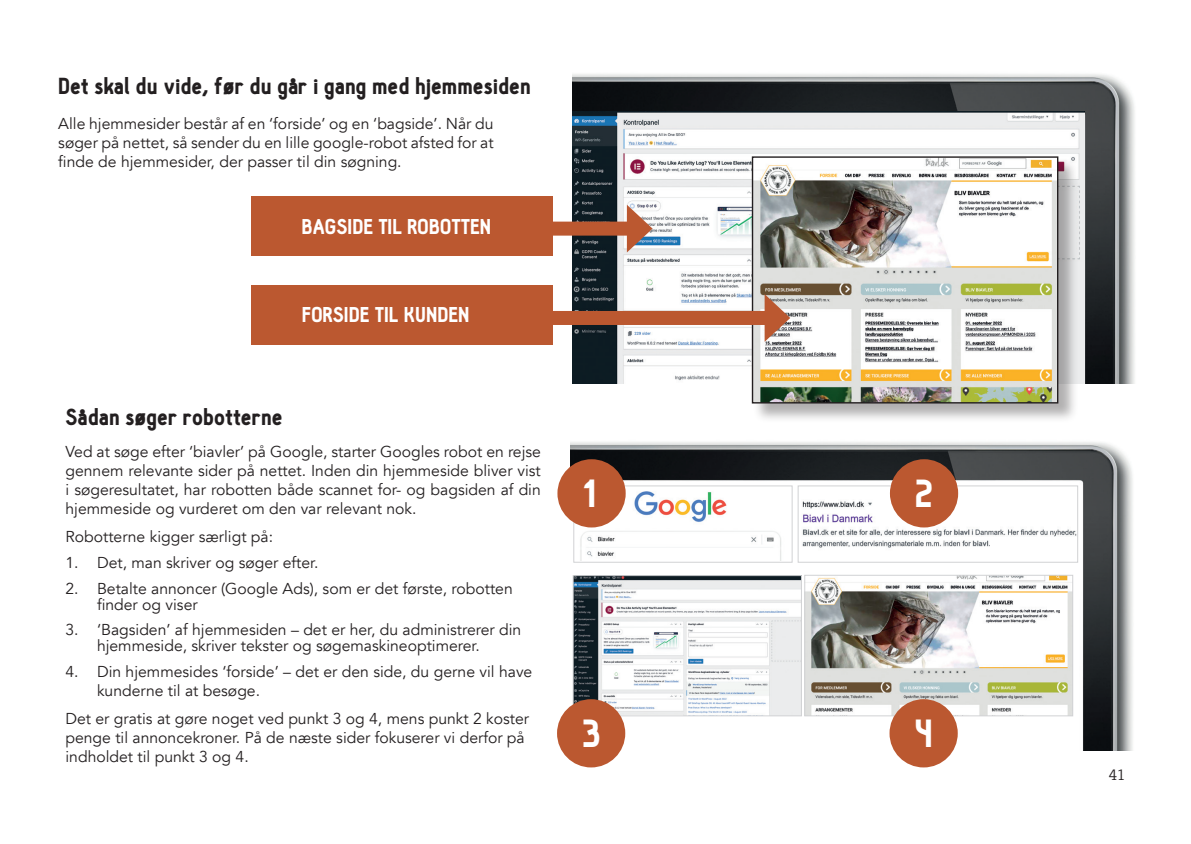
<style>
.page{position:relative;width:1191px;height:844px;background:#fff}
.page>*{position:absolute;margin:0;border:0;box-sizing:border-box;transform-origin:0 0}
.t1{font:900 38.5px "Hallosans";color:#fff}
.t2{font:900 22.75px "Hallosans";color:#231f20}
.t3{font:900 21px "Hallosans";color:#fff}
.t4{font:15.75px/18.9px "Avenir";color:#231f20}
.t5{font:14px "Toppan Bunkyu Gothic Pr 6 N R";color:#231f20}
</style>
<div class="page">
<div style="left:251px;top:285px;width:301px;height:59px;background:#bb5830"></div>
<img style="left:572px;top:74px;width:563px;height:309px">
<img style="left:572px;top:111px;width:512px;height:272px">
<div style="left:752px;top:157px;width:326px;height:266px;background:#231f20;opacity:.35"></div>
<img style="left:754px;top:158px;width:302px;height:243px">
<div style="left:752px;top:156px;width:306px;height:247px;border:1px solid #231f20"></div>
<div style="left:251px;top:196px;width:301px;height:59px;background:#bb5830"></div>
<div style="left:532px;top:311px;width:242px;height:14px;background:#bb5830"></div>
<svg style="left:764px;top:294px;width:26px;height:48px"></svg>
<div style="left:394px;top:221px;width:243px;height:14px;background:#bb5830"></div>
<svg style="left:627px;top:205px;width:25px;height:47px"></svg>
<img style="left:570px;top:442px;width:563px;height:308px">
<img style="left:575px;top:487px;width:215px;height:73px">
<div style="left:573px;top:485px;width:219px;height:77px;border:1px solid #d1d2d4"></div>
<img style="left:799px;top:496px;width:277px;height:59px">
<div style="left:797px;top:485px;width:281px;height:77px;border:1px solid #d1d2d4"></div>
<img style="left:806px;top:576px;width:265px;height:138px">
<div style="left:804px;top:574px;width:269px;height:142px;border:1px solid #d1d2d4"></div>
<img style="left:575px;top:577px;width:225px;height:137px">
<div style="left:573px;top:575px;width:229px;height:141px;border:1px solid #d1d2d4"></div>
<div style="left:557px;top:459px;width:68px;height:68px;background:#bb5830;border-radius:50%"></div>
<div style="left:890px;top:459px;width:68px;height:68px;background:#bb5830;border-radius:50%"></div>
<div style="left:557px;top:699px;width:68px;height:68px;background:#bb5830;border-radius:50%"></div>
<div style="left:889px;top:699px;width:68px;height:68px;background:#bb5830;border-radius:50%"></div>
<h2 class="t2" style="left:58px;top:75px;width:474px">Det skal du vide, før du går i gang med hjemmesiden</h2>
<p class="t4" style="left:58px;top:114px;width:437px;text-align:justify">Alle hjemmesider består af en ‘forside’ og en ‘bagside’. Når du søger på nettet, så sender du en lille google-robot afsted for at finde de hjemmesider, der passer til din søgning.</p>
<h3 class="t3" style="left:302px;top:216px;width:191px">BAGSIDE TIL ROBOTTEN</h3>
<h3 class="t3" style="left:302px;top:304px;width:169px">FORSIDE TIL KUNDEN</h3>
<h2 class="t2" style="left:65px;top:405px;width:219px">Sådan søger robotterne</h2>
<p class="t4" style="left:65px;top:442px;width:477px;text-align:justify">Ved at søge efter ‘biavler’ på Google, starter Googles robot en rejse gennem relevante sider på nettet. Inden din hjemmeside bliver vist i søgeresultatet, har robotten både scannet for- og bagsiden af din hjemmeside og vurderet om den var relevant nok.</p>
<p class="t4" style="left:65px;top:527px;width:209px">Robotterne kigger særligt på:</p>
<p class="t4" style="left:65px;top:553px;width:254px">1. Det, man skriver og søger efter.</p>
<p class="t4" style="left:97px;top:580px;width:417px;line-height:15.8px;text-indent:-32px">2. Betalte annoncer (Google Ads), som er det første, robotten finder og viser</p>
<p class="t4" style="left:97px;top:622px;width:426px;line-height:15.8px;text-indent:-32px">3. ‘Bagsiden’ af hjemmesiden – det er her, du administrerer din hjemmeside, skriver tekster og søgemaskineoptimerer.</p>
<p class="t4" style="left:97px;top:662px;width:437px;text-indent:-32px">4. Din hjemmesides ‘forside’ – det er den side, du gerne vil have kunderne til at besøge.</p>
<p class="t4" style="left:65px;top:709px;width:465px">Det er gratis at gøre noget ved punkt 3 og 4, mens punkt 2 koster penge til annoncekroner. På de næste sider fokuserer vi derfor på indholdet til punkt 3 og 4.</p>
<h1 class="t1" style="left:582px;top:474px;width:16px">1</h1>
<h1 class="t1" style="left:914px;top:474px;width:21px">2</h1>
<h1 class="t1" style="left:581px;top:714px;width:21px">3</h1>
<h1 class="t1" style="left:914px;top:714px;width:20px">4</h1>
<p class="t5" style="left:1108px;top:766px;width:18px">41</p>
</div>
